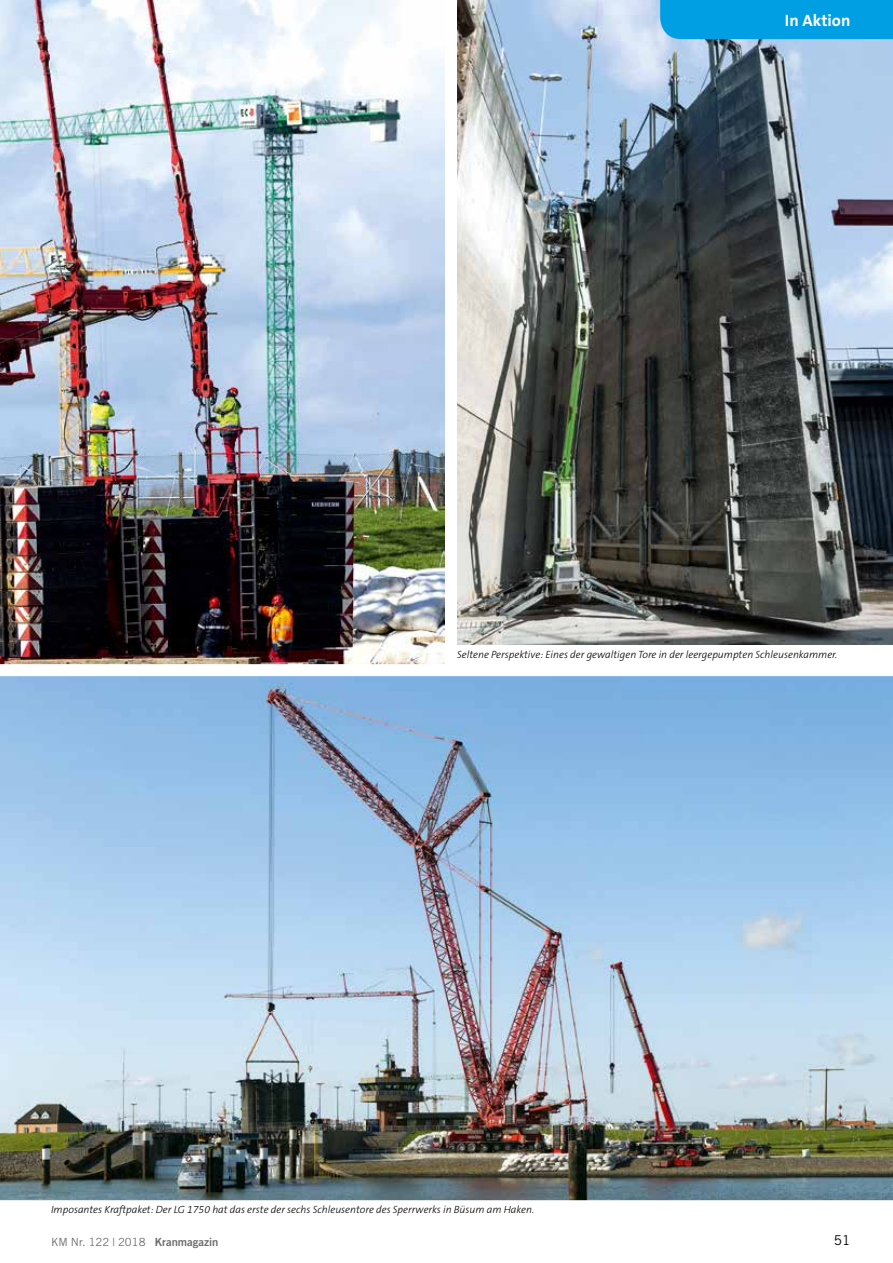
<style>
.page{position:relative;width:893px;height:1263px;background:#fff}
.page>*{position:absolute;margin:0;border:0;box-sizing:border-box;transform-origin:0 0}
.t1{font:700 16.5px "The Sans B7";color:#fff}
.t2{font:13.5px "Trade Gothic";color:#000}
.t3{font:11.25px "Trade Gothic";color:#6e6e6e}
.t4{font:italic 300 10.5px "The Sans B3";color:#000}
.s1{font-family:"Trade Gothic Bold Two"}
</style>
<div class="page">
<img style="left:0;top:0;width:444px;height:658px">
<img style="left:457px;top:0;width:436px;height:644px">
<div style="left:660px;top:0;width:233px;height:39px;background:#009ee3"></div>
<img style="left:0;top:658px;width:893px;height:543px">
<h1 class="t1" style="left:785px;top:11px;width:67px">In Aktion</h1>
<p class="t4" style="left:457px;top:649px;width:382px">Seltene Perspektive: Eines der gewaltigen Tore in der leergepumpten Schleusenkammer.</p>
<p class="t4" style="left:51px;top:1204px;width:485px">Imposantes Kraftpaket: Der LG 1750 hat das erste der sechs Schleusentore des Sperrwerks in Büsum am Haken.</p>
<p class="t3" style="left:51px;top:1235px;width:169px">KM Nr. 122 | 2018 <span class="s1">Kranmagazin</span></p>
<p class="t2" style="left:834px;top:1232px;width:18px">51</p>
</div>
